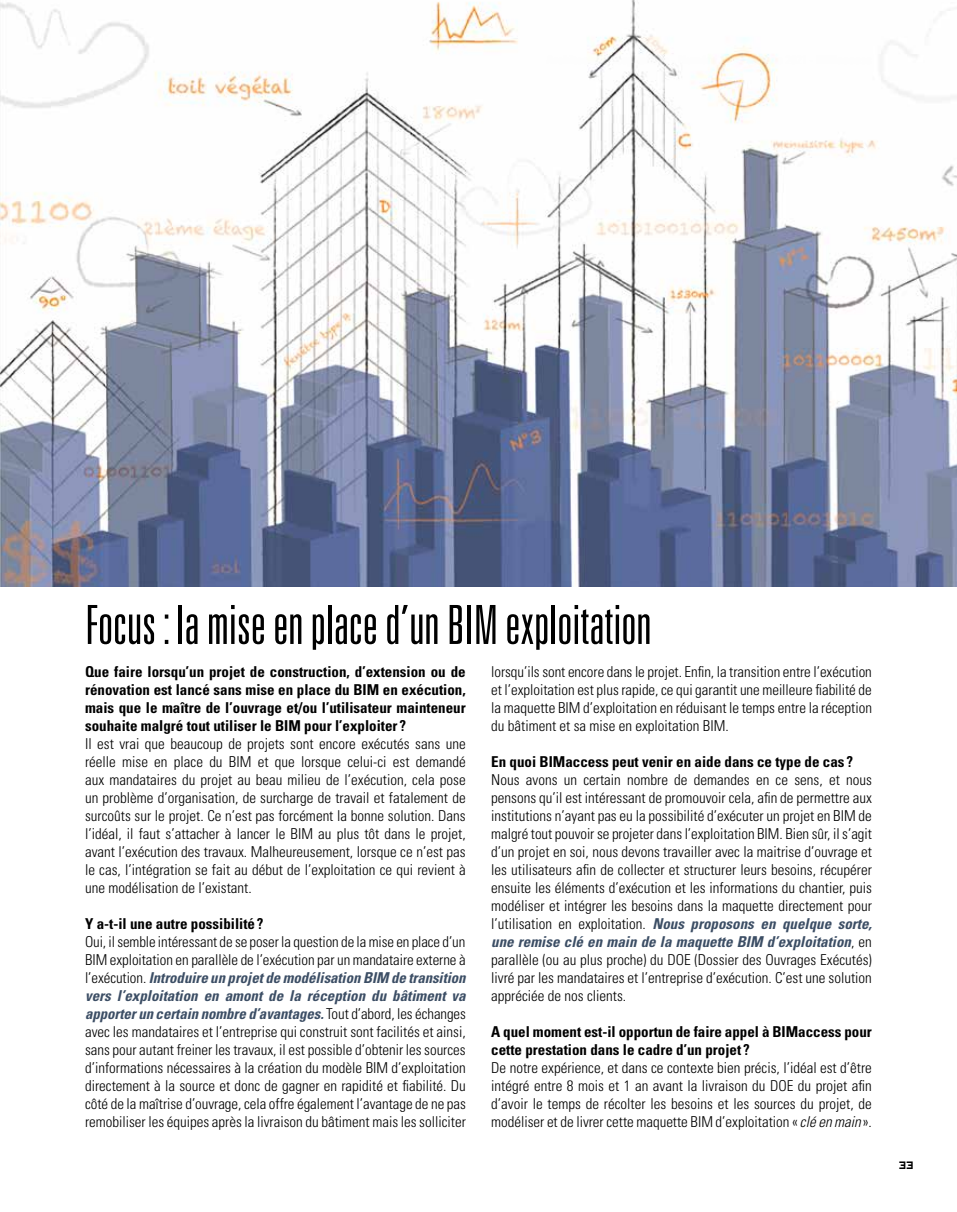
<style>
.page{position:relative;width:957px;height:1212px;background:#fff}
.page>*{position:absolute;margin:0;border:0;box-sizing:border-box;transform-origin:0 0}
.t1{font:300 ultra-condensed 54px "Univers LT Std";color:#000}
.t2{font:300 condensed 15px/18px "Univers LT Std";color:#000;text-align:justify}
.t3{font:700 condensed 15px/18px "Univers LT Std";color:#000;text-align:justify}
.t4{font:12px "Hooge 0555";color:#000}
.s1{font-weight:700;font-style:italic;color:#3c4e65}
.s2{font-style:italic}
</style>
<div class="page">
<img style="left:0;top:0;width:957px;height:587px">
<h1 class="t1" style="left:85px;top:597px;width:568px">Focus: la mise en place d’un BIM exploitation</h1>
<p class="t3" style="left:85px;top:662px;width:382px">Que faire lorsqu’un projet de construction, d’extension ou de rénovation est lancé sans mise en place du BIM en exécution, mais que le maître de l’ouvrage et/ou l’utilisateur mainteneur souhaite malgré tout utiliser le BIM pour l’exploiter ?</p>
<p class="t2" style="left:85px;top:734px;width:382px">Il est vrai que beaucoup de projets sont encore exécutés sans une réelle mise en place du BIM et que lorsque celui-ci est demandé aux mandataires du projet au beau milieu de l’exécution, cela pose un problème d’organisation, de surcharge de travail et fatalement de surcoûts sur le projet. Ce n’est pas forcément la bonne solution. Dans l’idéal, il faut s’attacher à lancer le BIM au plus tôt dans le projet, avant l’exécution des travaux. Malheureusement, lorsque ce n’est pas le cas, l’intégration se fait au début de l’exploitation ce qui revient à une modélisation de l’existant.</p>
<p class="t3" style="left:85px;top:914px;width:180px">Y a-t-il une autre possibilité?</p>
<p class="t2" style="left:85px;top:932px;width:382px">Oui, il semble intéressant de se poser la question de la mise en place d’un BIM exploitation en parallèle de l’exécution par un mandataire externe à l’exécution. <span class="s1">Introduire un projet de modélisation BIM de transition vers l’exploitation en amont de la réception du bâtiment va apporter un certain nombre d’avantages.</span> Tout d’abord, les échanges avec les mandataires et l’entreprise qui construit sont facilités et ainsi, sans pour autant freiner les travaux, il est possible d’obtenir les sources d’informations nécessaires à la création du modèle BIM d’exploitation directement à la source et donc de gagner en rapidité et fiabilité. Du côté de la maîtrise d’ouvrage, cela offre également l’avantage de ne pas remobiliser les équipes après la livraison du bâtiment mais les solliciter</p>
<p class="t2" style="left:491px;top:662px;width:382px">lorsqu’ils sont encore dans le projet. Enfin, la transition entre l’exécution et l’exploitation est plus rapide, ce qui garantit une meilleure fiabilité de la maquette BIM d’exploitation en réduisant le temps entre la réception du bâtiment et sa mise en exploitation BIM.</p>
<p class="t3" style="left:491px;top:752px;width:363px">En quoi BIMaccess peut venir en aide dans ce type de cas ?</p>
<p class="t2" style="left:491px;top:770px;width:382px">Nous avons un certain nombre de demandes en ce sens, et nous pensons qu’il est intéressant de promouvoir cela, afin de permettre aux institutions n’ayant pas eu la possibilité d’exécuter un projet en BIM de malgré tout pouvoir se projeter dans l’exploitation BIM. Bien sûr, il s’agit d’un projet en soi, nous devons travailler avec la maitrise d’ouvrage et les utilisateurs afin de collecter et structurer leurs besoins, récupérer ensuite les éléments d’exécution et les informations du chantier, puis modéliser et intégrer les besoins dans la maquette directement pour l’utilisation en exploitation. <span class="s1">Nous proposons en quelque sorte, une remise clé en main de la maquette BIM d’exploitation</span>, en parallèle (ou au plus proche) du DOE (Dossier des Ouvrages Exécutés) livré par les mandataires et l’entreprise d’exécution. C’est une solution appréciée de nos clients.</p>
<p class="t3" style="left:491px;top:1022px;width:382px">A quel moment est-il opportun de faire appel à BIMaccess pour cette prestation dans le cadre d’un projet ?</p>
<p class="t2" style="left:491px;top:1058px;width:382px">De notre expérience, et dans ce contexte bien précis, l’idéal est d’être intégré entre 8 mois et 1 an avant la livraison du DOE du projet afin d’avoir le temps de récolter les besoins et les sources du projet, de modéliser et de livrer cette maquette BIM d’exploitation «<span class="s2">clé en main</span> ».</p>
<p class="t4" style="left:899px;top:1157px;width:16px">33</p>
</div>
